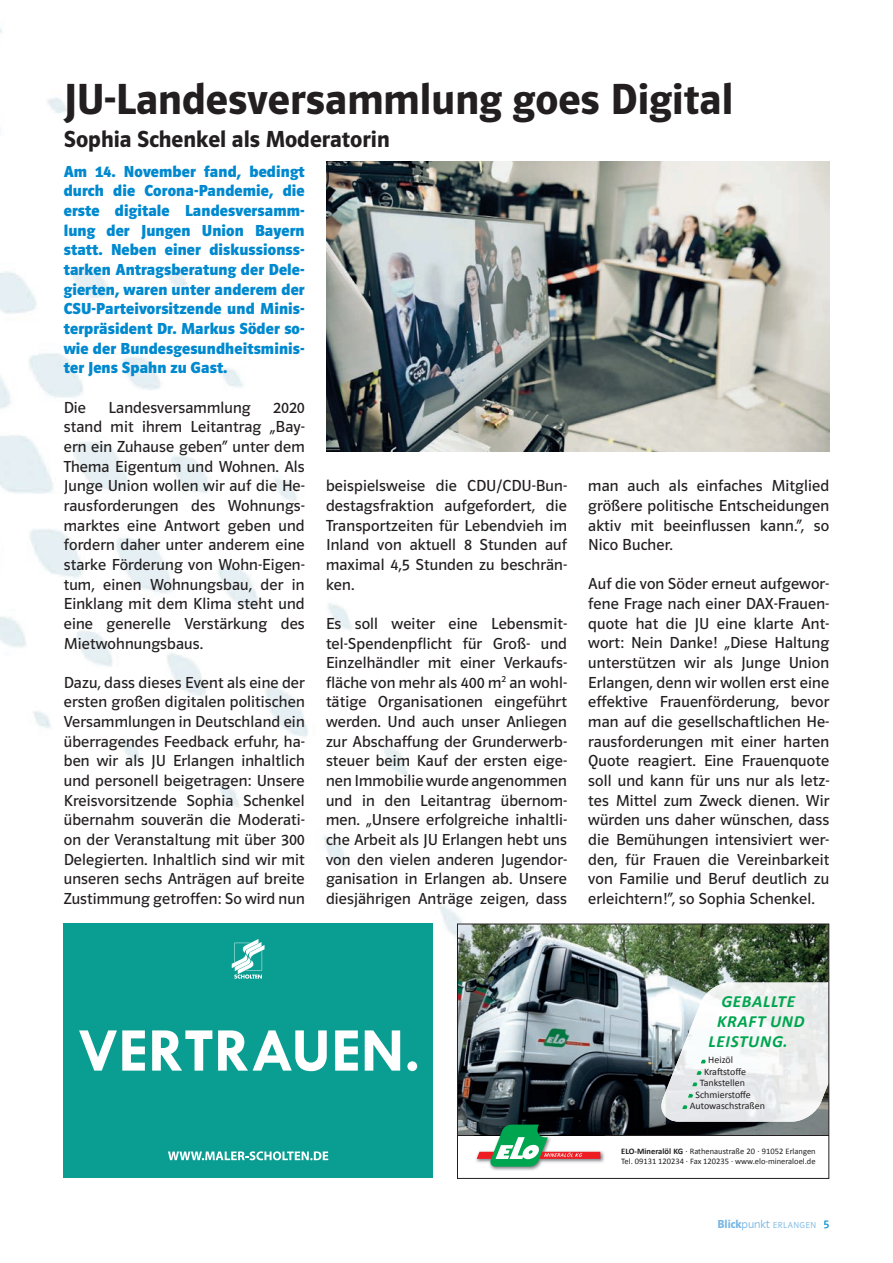
<style>
.page{position:relative;width:893px;height:1263px;background:#fff}
.page>*{position:absolute;margin:0;border:0;box-sizing:border-box;transform-origin:0 0}
.t1{font:600 45px "Polo 22";color:#231f20}
.t2{font:600 24px "Polo 22";color:#231f20}
.t3{font:italic 700 17.1px "Calibri";letter-spacing:.04em;color:#00a54f}
.t4{font:16.5px/19.6px "Polo 22 Buch";letter-spacing:.01em;color:#231f20;text-align:justify}
.t5{font:700 16.5px/19.6px "Polo 22";letter-spacing:.01em;color:#0089cf;text-align:justify}
.t6{font:10.05px "Calibri";color:#231f20}
.t7{font:9px "Polo 22 Leicht";letter-spacing:.05em;color:#77b6e4}
.t8{font:8.4px/9.9px "Calibri";color:#231f20}
.s1{font-weight:700}
.s2{font-family:"Polo 22";font-weight:600;font-size:12px}
.s3{font-size:12px}
.s4{font-family:"Polo 22 Buch";font-size:12px;color:#0089cf}
</style>
<div class="page">
<img style="left:0;top:28px;width:830px;height:1151px">
<img style="left:326px;top:162px;width:503px;height:290px">
<img style="left:459px;top:926px;width:368px;height:209px">
<hr style="left:457px;top:1135px;width:372px;height:1px;background:#231f20">
<img style="left:475px;top:1122px;width:130px;height:49px">
<svg style="left:477px;top:1124px;width:123px;height:42px"></svg>
<img style="left:690px;top:982px;width:105px;height:47px">
<img style="left:795px;top:982px;width:32px;height:139px">
<img style="left:672px;top:1029px;width:123px;height:46px">
<img style="left:658px;top:1075px;width:137px;height:47px">
<svg style="left:701px;top:1060px;width:5px;height:3px"></svg>
<svg style="left:696px;top:1071px;width:6px;height:4px"></svg>
<svg style="left:692px;top:1082px;width:5px;height:4px"></svg>
<svg style="left:688px;top:1094px;width:5px;height:3px"></svg>
<svg style="left:682px;top:1105px;width:5px;height:4px"></svg>
<div style="left:457px;top:924px;width:372px;height:255px;border:1px solid #231f20"></div>
<div style="left:64px;top:924px;width:369px;height:254px;background:#0a9e92"></div>
<svg style="left:168px;top:1151px;width:160px;height:9px"></svg>
<svg style="left:232px;top:939px;width:33px;height:40px"></svg>
<svg style="left:79px;top:1030px;width:66px;height:40px"></svg>
<svg style="left:152px;top:1030px;width:60px;height:40px"></svg>
<svg style="left:218px;top:1030px;width:109px;height:41px"></svg>
<svg style="left:335px;top:1030px;width:23px;height:40px"></svg>
<svg style="left:365px;top:1030px;width:35px;height:40px"></svg>
<div style="left:407px;top:1061px;width:10px;height:10px;background:#fff;border-radius:50%"></div>
<h1 class="t1" style="left:64px;top:75px;width:671px">JU-Landesversammlung goes Digital</h1>
<h2 class="t2" style="left:64px;top:126px;width:327px">Sophia Schenkel als Moderatorin</h2>
<p class="t5" style="left:64px;top:162px;width:242px">Am 14. November fand, bedingt durch die Corona-Pandemie, die erste digitale Landesversamm&shy;lung der Jungen Union Bayern statt. Neben einer diskussionss&shy;tarken Antragsberatung der Dele&shy;gierten, waren unter anderem der CSU-Parteivorsitzende und Minis&shy;terpräsident Dr. Markus Söder so&shy;wie der Bundesgesundheitsminis&shy;ter Jens Spahn zu Gast.</p>
<p class="t4" style="left:64px;top:397px;width:24px">Die</p>
<p class="t4" style="left:109px;top:397px;width:144px">Landesversammlung</p>
<p class="t4" style="left:64px;top:397px;width:242px;text-indent:209px">2020 stand mit ihrem Leitantrag „Bay&shy;ern ein Zuhause geben“ unter dem Thema Eigentum und Wohnen. Als Junge Union wollen wir auf die He&shy;rausforderungen des Wohnungs&shy;marktes eine Antwort geben und fordern daher unter anderem eine starke Förderung von Wohn-Eigen&shy;tum, einen Wohnungsbau, der in Einklang mit dem Klima steht und eine generelle Verstärkung des Mietwohnungsbaus.</p>
<p class="t4" style="left:64px;top:673px;width:242px">Dazu, dass dieses Event als eine der ersten großen digitalen politischen Versammlungen in Deutschland ein überragendes Feedback erfuhr, ha&shy;ben wir als JU Erlangen inhaltlich und personell beigetragen: Unsere Kreisvorsitzende Sophia Schenkel übernahm souverän die Moderati&shy;on der Veranstaltung mit über 300<br>Delegierten. Inhaltlich sind wir mit unseren sechs Anträgen auf breite Zustimmung getroffen: So wird nun</p>
<p class="t4" style="left:588px;top:476px;width:242px">man auch als einfaches Mitglied größere politische Entscheidungen aktiv mit beeinflussen kann.“, so Nico Bucher.</p>
<p class="t4" style="left:588px;top:574px;width:242px">Auf die von Söder erneut aufgewor&shy;fene Frage nach einer DAX-Frauen&shy;quote hat die JU eine klarte Ant&shy;wort: Nein Danke! „Diese Haltung unterstützen wir als Junge Union Erlangen, denn wir wollen erst eine effektive Frauenförderung, bevor man auf die gesellschaftlichen He&shy;rausforderungen mit einer harten Quote reagiert. Eine Frauenquote soll und kann für uns nur als letz&shy;tes Mittel zum Zweck dienen. Wir würden uns daher wünschen, dass die Bemühungen intensiviert wer&shy;den, für Frauen die Vereinbarkeit von Familie und Beruf deutlich zu erleichtern!“, so Sophia Schenkel.</p>
<p class="t4" style="left:326px;top:476px;width:242px">beispielsweise die CDU/CDU-Bun&shy;destagsfraktion aufgefordert, die Transportzeiten für Lebendvieh im Inland von aktuell 8 Stunden auf maximal 4,5 Stunden zu beschrän&shy;ken.</p>
<p class="t4" style="left:326px;top:614px;width:242px">Es soll weiter eine Lebensmit&shy;tel-Spendenpflicht für Groß- und Einzelhändler mit einer Verkaufs&shy;fläche von mehr als 400 m<sup>2</sup> an wohl&shy;tätige Organisationen eingeführt werden. Und auch unser Anliegen zur Abschaffung der Grunderwerb&shy;steuer beim Kauf der ersten eige&shy;nen Immobilie wurde angenommen und in den Leitantrag übernom&shy;men. „Unsere erfolgreiche inhaltli&shy;che Arbeit als JU Erlangen hebt uns von den vielen anderen Jugendor&shy;ganisation in Erlangen ab. Unsere diesjährigen Anträge zeigen, dass</p>
<p class="t3" style="left:721px;top:991px;width:75px">GEBALLTE</p>
<p class="t3" style="left:717px;top:1011px;width:89px">KRAFT UND</p>
<p class="t3" style="left:709px;top:1031px;width:81px">LEISTUNG.</p>
<p class="t6" style="left:708px;top:1054px;width:26px">Heizöl</p>
<p class="t6" style="left:704px;top:1065px;width:43px">Kraftstoffe</p>
<p class="t6" style="left:700px;top:1076px;width:47px">Tankstellen</p>
<p class="t6" style="left:695px;top:1088px;width:57px">Schmierstoffe</p>
<p class="t6" style="left:690px;top:1099px;width:77px">Autowaschstraßen</p>
<p class="t8" style="left:621px;top:1146px;width:196px"><span class="s1">ELO-Mineralöl KG</span> · Rathenaustraße 20 · 91052 Erlangen<br>Tel. 09131 120234 · Fax 120235 · www.elo-mineraloel.de</p>
<p class="t7" style="left:717px;top:1220px;width:113px"><span class="s2">Blick</span><span class="s3">punkt</span> ERLANGEN <span class="s4">5</span></p>
</div>
